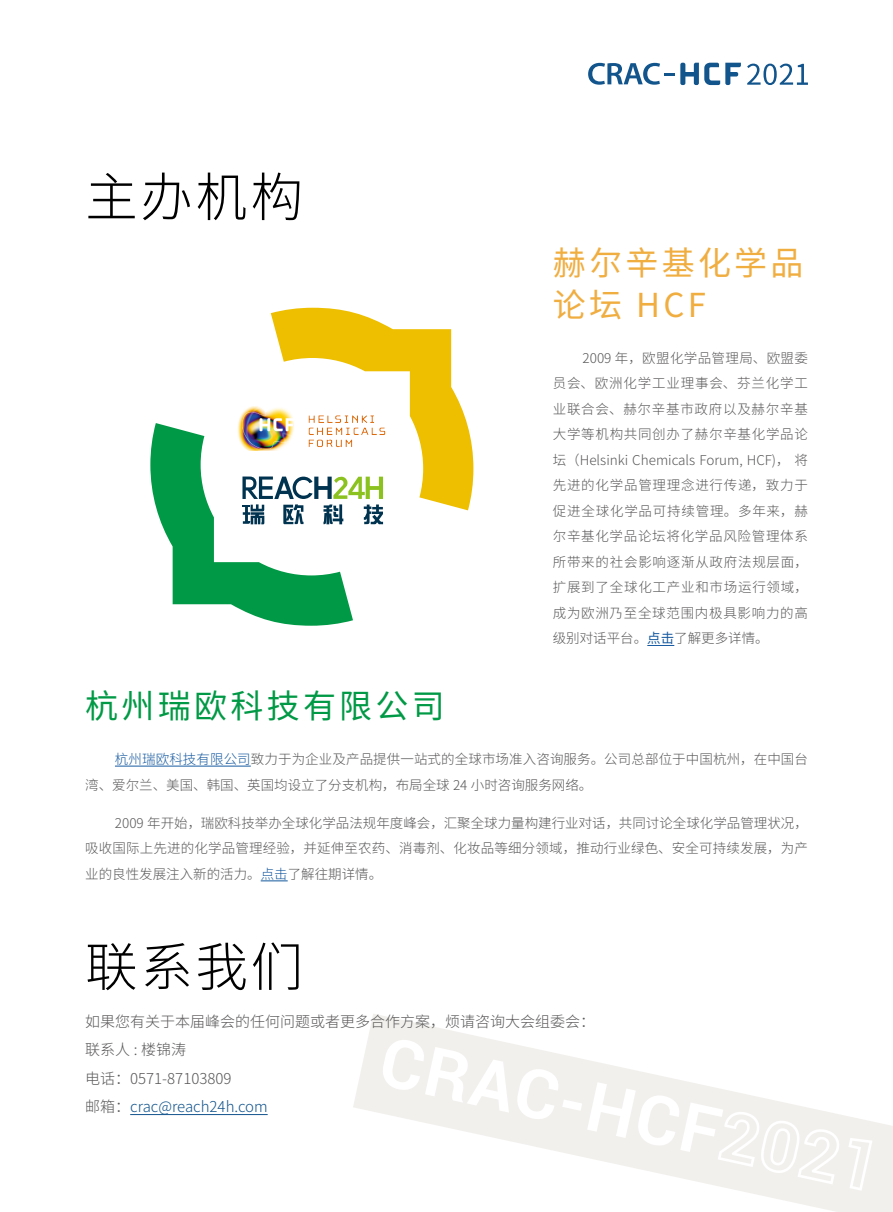
<style>
.page{position:relative;width:893px;height:1212px;background:#fff}
.page>*{position:absolute;margin:0;border:0;box-sizing:border-box;transform-origin:0 0}
.t1{font:300 52.5px "Source Han Sans SC";letter-spacing:.05em;color:#000}
.t2{font:33px/42px "Source Han Sans SC";letter-spacing:.1em;color:#f0ad40}
.t3{font:33px "Source Han Sans SC";letter-spacing:.1em;color:#009945}
.t4{font:300 15px/28.5px "Source Han Sans SC";color:#595757}
.t5{font:300 13.5px/25.5px "Source Han Sans SC";letter-spacing:.005em;color:#595757;text-align:justify}
.s1{font-weight:400;color:#15599f}
.s2{color:#15599f}
.s3{color:#12548c}
</style>
<div class="page">
<svg style="left:353px;top:1014px;width:540px;height:198px"></svg>
<svg style="left:382px;top:1039px;width:127px;height:73px"></svg>
<svg style="left:517px;top:1068px;width:323px;height:116px"></svg>
<svg style="left:848px;top:1138px;width:24px;height:53px"></svg>
<svg style="left:647px;top:645px;width:27px;height:1px"></svg>
<hr style="left:115px;top:766px;width:136px;height:1px;background:#15599f">
<svg style="left:261px;top:880px;width:27px;height:1px"></svg>
<svg style="left:588px;top:63px;width:153px;height:22px"></svg>
<svg style="left:747px;top:64px;width:61px;height:21px"></svg>
<hr style="left:130px;top:1114px;width:138px;height:1px;background:#12548c">
<svg style="left:150px;top:308px;width:323px;height:318px"></svg>
<img style="left:236px;top:393px;width:155px;height:57px">
<h1 class="t1" style="left:85px;top:167px;width:219px">主办机构</h1>
<h2 class="t2" style="left:553px;top:242px;width:252px">赫尔辛基化学品论坛 HCF</h2>
<p class="t5" style="left:553px;top:345px;width:257px;text-indent:30px">2009 年，欧盟化学品管理局、欧盟委员会、欧洲化学工业理事会、芬兰化学工业联合会、赫尔辛基市政府以及赫尔辛基大学等机构共同创办了赫尔辛基化学品论坛（Helsinki Chemicals Forum, HCF)，将先进的化学品管理理念进行传递，致力于促进全球化学品可持续管理。多年来，赫尔辛基化学品论坛将化学品风险管理体系所带来的社会影响逐渐从政府法规层面，扩展到了全球化工产业和市场运行领域，成为欧洲乃至全球范围内极具影响力的高级别对话平台。<span class="s1">点击</span>了解更多详情。</p>
<h2 class="t3" style="left:85px;top:687px;width:361px">杭州瑞欧科技有限公司</h2>
<p class="t5" style="left:85px;top:747px;width:724px;text-indent:30px"><span class="s2">杭州瑞欧科技有限公司</span>致力于为企业及产品提供一站式的全球市场准入咨询服务。公司总部位于中国杭州，在中国台湾、爱尔兰、美国、韩国、英国均设立了分支机构，布局全球 24 小时咨询服务网络。</p>
<p class="t5" style="left:85px;top:810px;width:724px;text-indent:30px">2009 年开始，瑞欧科技举办全球化学品法规年度峰会，汇聚全球力量构建行业对话，共同讨论全球化学品管理状况，吸收国际上先进的化学品管理经验，并延伸至农药、消毒剂、化妆品等细分领域，推动行业绿色、安全可持续发展，为产业的良性发展注入新的活力。<span class="s2">点击</span>了解往期详情。</p>
<h1 class="t1" style="left:85px;top:937px;width:219px">联系我们</h1>
<p class="t4" style="left:85px;top:1007px;width:511px">如果您有关于本届峰会的任何问题或者更多合作方案，烦请咨询大会组委会：联系人 : 楼锦涛<br>电话：0571-87103809<br>邮箱：<span class="s3">crac@reach24h.com</span></p>
</div>
